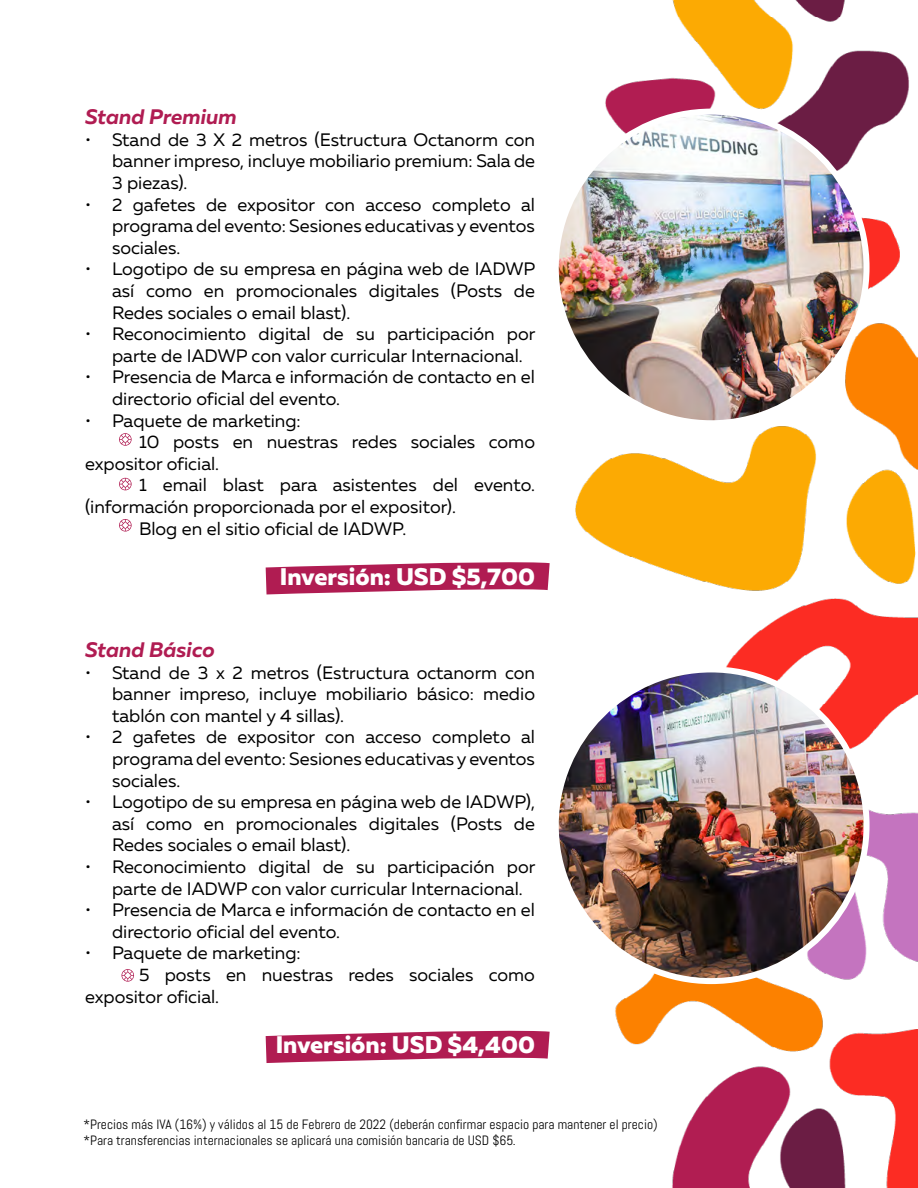
<style>
.page{position:relative;width:918px;height:1188px;background:#fff}
.page>*{position:absolute;margin:0;border:0;box-sizing:border-box;transform-origin:0 0}
.t1{font:800 24px "Muller";color:#fff}
.t2{font:italic 700 21px "Muller";color:#b01c52}
.t3{font:18px/21.6px "Muller";color:#000;text-align:justify}
.t4{font:13.5px/16.2px "Abel";color:#000}
</style>
<div class="page">
<img style="left:121px;top:0;width:797px;height:1188px">
<svg style="left:239px;top:552px;width:339px;height:56px"></svg>
<svg style="left:239px;top:1021px;width:339px;height:56px"></svg>
<img style="left:556px;top:669px;width:311px;height:312px;border-radius:156px">
<img style="left:556px;top:112px;width:311px;height:311px;border-radius:156px">
<svg style="left:119px;top:478px;width:13px;height:12px"></svg>
<svg style="left:119px;top:519px;width:13px;height:13px"></svg>
<svg style="left:119px;top:433px;width:13px;height:13px"></svg>
<svg style="left:122px;top:969px;width:12px;height:13px"></svg>
<p class="t2" style="left:85px;top:104px;width:153px">Stand Premium</p>
<p class="t3" style="left:112px;top:128px;width:425px;text-indent:-27px">• Stand de 3 X 2 metros (Estructura Octanorm con banner impreso, incluye mobiliario premium: Sala de 3 piezas).</p>
<p class="t3" style="left:112px;top:193px;width:424px;text-indent:-27px">• 2 gafetes de expositor con acceso completo al programa del evento: Sesiones educativas y eventos sociales.</p>
<p class="t3" style="left:112px;top:258px;width:425px;text-indent:-27px">• Logotipo de su empresa en página web de IADWP así como en promocionales digitales (Posts de Redes sociales o email blast).</p>
<p class="t3" style="left:112px;top:323px;width:425px;text-indent:-27px">• Reconocimiento digital de su participación por parte de IADWP con valor curricular Internacional.</p>
<p class="t3" style="left:112px;top:366px;width:424px;text-indent:-27px">• Presencia de Marca e información de contacto en el directorio oficial del evento.</p>
<p class="t3" style="left:85px;top:409px;width:217px">• Paquete de marketing:</p>
<p class="t3" style="left:139px;top:431px;width:397px">10 posts en nuestras redes sociales como</p>
<p class="t3" style="left:85px;top:452px;width:136px">expositor oficial.</p>
<p class="t3" style="left:139px;top:474px;width:397px">1 email blast para asistentes del evento.</p>
<p class="t3" style="left:85px;top:496px;width:372px">(información proporcionada por el expositor).</p>
<p class="t3" style="left:139px;top:517px;width:269px">Blog en el sitio oficial de IADWP.</p>
<h1 class="t1" style="left:280px;top:561px;width:257px">Inversión: USD $5,700</h1>
<p class="t2" style="left:85px;top:637px;width:131px">Stand Básico</p>
<p class="t3" style="left:112px;top:661px;width:425px;text-indent:-27px">• Stand de 3 x 2 metros (Estructura octanorm con banner impreso, incluye mobiliario básico: medio tablón con mantel y 4 sillas).</p>
<p class="t3" style="left:112px;top:726px;width:424px;text-indent:-27px">• 2 gafetes de expositor con acceso completo al programa del evento: Sesiones educativas y eventos sociales.</p>
<p class="t3" style="left:112px;top:791px;width:425px;text-indent:-27px">• Logotipo de su empresa en página web de IADWP), así como en promocionales digitales (Posts de Redes sociales o email blast).</p>
<p class="t3" style="left:112px;top:856px;width:425px;text-indent:-27px">• Reconocimiento digital de su participación por parte de IADWP con valor curricular Internacional.</p>
<p class="t3" style="left:112px;top:899px;width:424px;text-indent:-27px">• Presencia de Marca e información de contacto en el directorio oficial del evento.</p>
<p class="t3" style="left:85px;top:942px;width:217px">• Paquete de marketing:</p>
<p class="t3" style="left:139px;top:964px;width:397px">5 posts en nuestras redes sociales como</p>
<p class="t3" style="left:85px;top:985px;width:136px">expositor oficial.</p>
<h1 class="t1" style="left:276px;top:1029px;width:261px">Inversión: USD $4,400</h1>
<p class="t4" style="left:84px;top:1116px;width:576px">*Precios más IVA (16%) y válidos al 15 de Febrero de 2022 (deberán confirmar espacio para mantener el precio) *Para transferencias internacionales se aplicará una comisión bancaria de USD $65.</p>
</div>
